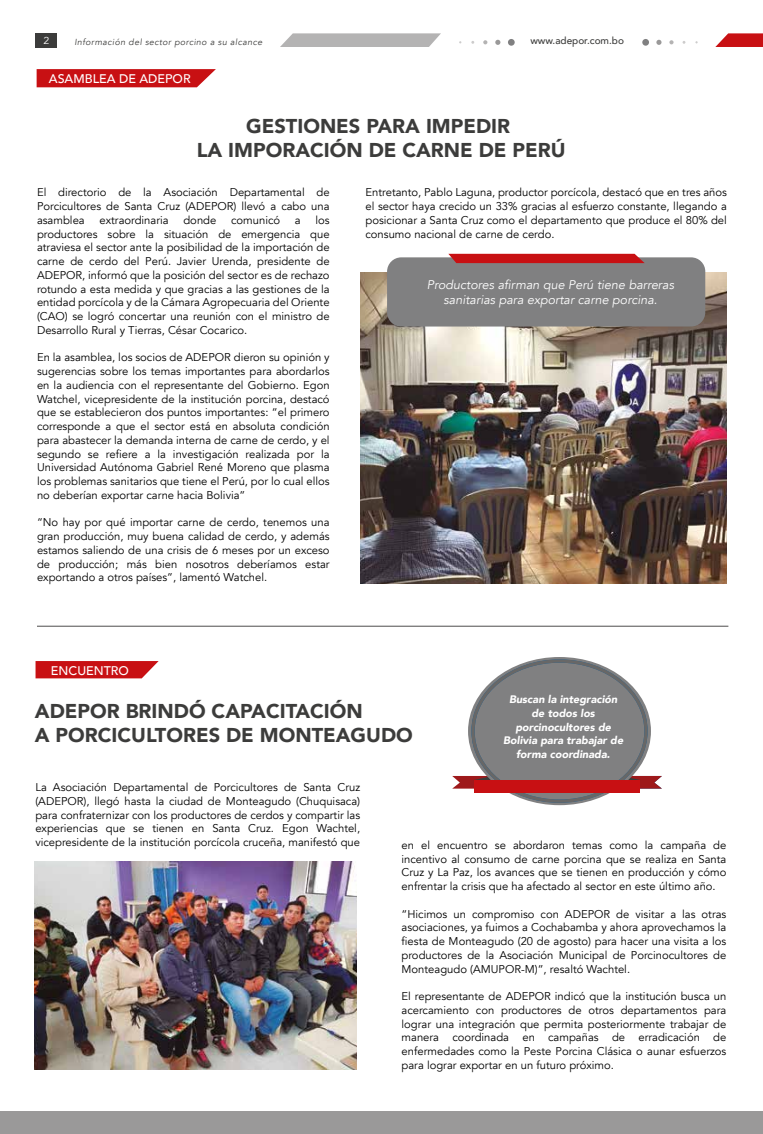
<style>
.page{position:relative;width:763px;height:1134px;background:#fff}
.page>*{position:absolute;margin:0;border:0;box-sizing:border-box;transform-origin:0 0}
.t1{font:900 20px/24px "Avenir";color:#3c3c3b;text-align:center}
.t2{font:italic 12.5px/15.2px "Avenir";color:#fff;text-align:center}
.t3{font:500 12.5px "Avenir";color:#fff}
.t4{font:11.25px/13.8px "Avenir";color:#000;text-align:justify}
.t5{font:italic 900 10.88px/13.6px "Avenir";color:#fff;text-align:center}
.t6{font:500 10px "Avenir";color:#3c3c3b}
.t7{font:10px "Avenir";color:#fff;scale:1.06 1}
.t8{font:italic 8.75px "Avenir";letter-spacing:.05em;color:#3c3c3b}
</style>
<div class="page">
<img style="left:360px;top:272px;width:366px;height:311px">
<svg style="left:37px;top:69px;width:179px;height:18px;background:#cb1d20"></svg>
<div style="left:0;top:1111px;width:762px;height:23px;background:#9a9999"></div>
<svg style="left:280px;top:33px;width:161px;height:14px;background:#bbbaba"></svg>
<svg style="left:715px;top:33px;width:47px;height:14px"></svg>
<svg style="left:483px;top:40px;width:4px;height:4px"></svg>
<svg style="left:495px;top:40px;width:5px;height:5px"></svg>
<div style="left:508px;top:39px;width:6px;height:7px;background:#808081;border-radius:50%"></div>
<svg style="left:669px;top:40px;width:4px;height:4px"></svg>
<svg style="left:656px;top:40px;width:5px;height:5px"></svg>
<div style="left:642px;top:39px;width:7px;height:7px;background:#808081;border-radius:50%"></div>
<div style="left:35px;top:33px;width:21px;height:14px;background:#3c3c3b"></div>
<hr style="left:37px;top:626px;width:691px;height:1px;background:#4e4d4d">
<img style="left:35px;top:861px;width:322px;height:208px">
<svg style="left:36px;top:661px;width:123px;height:17px;background:#cb2124"></svg>
<svg style="left:452px;top:776px;width:38px;height:13px"></svg>
<svg style="left:629px;top:776px;width:32px;height:13px"></svg>
<div style="left:468px;top:657px;width:183px;height:148px;background:#808081;border-radius:50%"></div>
<div style="left:471px;top:659px;width:176px;height:144px;border:3px solid #676767;border-radius:50%"></div>
<div style="left:474px;top:780px;width:166px;height:13px;background:#c81013"></div>
<div style="left:387px;top:257px;width:318px;height:69px;background:#808081;border-radius:14px"></div>
<div style="left:448px;top:254px;width:196px;height:9px;background:#c81013"></div>
<p class="t7" style="left:43px;top:35px;width:7px">2</p>
<p class="t8" style="left:74px;top:36px;width:189px">Información del sector porcino a su alcance</p>
<p class="t6" style="left:530px;top:32px;width:95px">www.adepor.com.bo</p>
<p class="t3" style="left:49px;top:68px;width:143px">ASAMBLEA DE ADEPOR</p>
<h1 class="t1" style="left:197px;top:114px;width:370px">GESTIONES PARA IMPEDIR<br>LA IMPORACIÓN DE CARNE DE PERÚ</h1>
<p class="t4" style="left:37px;top:186px;width:294px">El directorio de la Asociación Departamental de Porcicultores de Santa Cruz (ADEPOR) llevó a cabo una asamblea</p>
<p class="t4" style="left:37px;top:213px;width:294px;text-indent:278px">los productores sobre la situación de emergencia que atraviesa el sector ante la posibilidad de la importación de carne de cerdo del Perú. Javier Urenda, presidente de ADEPOR, informó que la posición del sector es de rechazo rotundo a esta medida y que gracias a las gestiones de la entidad porcícola y de la Cámara Agropecuaria del Oriente (CAO) se logró concertar una reunión con el ministro de Desarrollo Rural y Tierras, César Cocarico.</p>
<p class="t4" style="left:37px;top:351px;width:294px">En la asamblea, los socios de ADEPOR dieron su opinión y sugerencias sobre los temas importantes para abordarlos en la audiencia con el representante del Gobierno. Egon Watchel, vicepresidente de la institución porcina, destacó que se establecieron dos puntos importantes: “el primero corresponde a que el sector está en absoluta condición para abastecer la demanda interna de carne de cerdo, y el segundo se refiere a la investigación realizada por la Universidad Autónoma Gabriel René Moreno que plasma los problemas sanitarios que tiene el Perú, por lo cual ellos no deberían exportar carne hacia Bolivia”</p>
<p class="t4" style="left:37px;top:516px;width:294px">“No hay por qué importar carne de cerdo, tenemos una gran producción, muy buena calidad de cerdo, y además estamos saliendo de una crisis de 6 meses por un exceso de producción; más bien nosotros deberíamos estar exportando a otros países”, lamentó Watchel.</p>
<p class="t4" style="left:99px;top:213px;width:71px">extraordinaria</p>
<p class="t4" style="left:183px;top:213px;width:34px">donde</p>
<p class="t4" style="left:231px;top:213px;width:50px">comunicó</p>
<p class="t4" style="left:295px;top:213px;width:7px">a</p>
<p class="t3" style="left:51px;top:660px;width:79px">ENCUENTRO</p>
<p class="t4" style="left:365px;top:186px;width:363px">Entretanto, Pablo Laguna, productor porcícola, destacó que en tres años el sector haya crecido un 33% gracias al esfuerzo constante, llegando a posicionar a Santa Cruz como el departamento que produce el 80% del consumo nacional de carne de cerdo.</p>
<p class="t2" style="left:427px;top:277px;width:248px">Productores afirman que Perú tiene barreras sanitarias para exportar carne porcina.</p>
<h1 class="t1" style="left:35px;top:698px;width:379px;text-align:left">ADEPOR BRINDÓ CAPACITACIÓN<br>A PORCICULTORES DE MONTEAGUDO</h1>
<p class="t5" style="left:503px;top:693px;width:122px">Buscan la integración de todos los porcinocultores de<br>Bolivia para trabajar de forma coordinada.</p>
<p class="t4" style="left:35px;top:780px;width:326px">La Asociación Departamental de Porcicultores de Santa Cruz (ADEPOR), llegó hasta la ciudad de Monteagudo (Chuquisaca) para confraternizar con los productores de cerdos y compartir las experiencias que se tienen en Santa Cruz. Egon Wachtel, vicepresidente de la institución porcícola cruceña, manifestó que</p>
<p class="t4" style="left:401px;top:838px;width:326px">en el encuentro se abordaron temas como la campaña de incentivo al consumo de carne porcina que se realiza en Santa Cruz y La Paz, los avances que se tienen en producción y cómo enfrentar la crisis que ha afectado al sector en este último año.</p>
<p class="t4" style="left:401px;top:907px;width:326px">“Hicimos un compromiso con ADEPOR de visitar a las otras asociaciones, ya fuimos a Cochabamba y ahora aprovechamos la fiesta de Monteagudo (20 de agosto) para hacer una visita a los productores de la Asociación Municipal de Porcinocultores de Monteagudo (AMUPOR-M)”, resaltó Wachtel.</p>
<p class="t4" style="left:401px;top:989px;width:326px">El representante de ADEPOR indicó que la institución busca un acercamiento con productores de otros departamentos para lograr una integración que permita posteriormente trabajar de manera coordinada en campañas de erradicación de enfermedades como la Peste Porcina Clásica o aunar esfuerzos para lograr exportar en un futuro próximo.</p>
</div>
